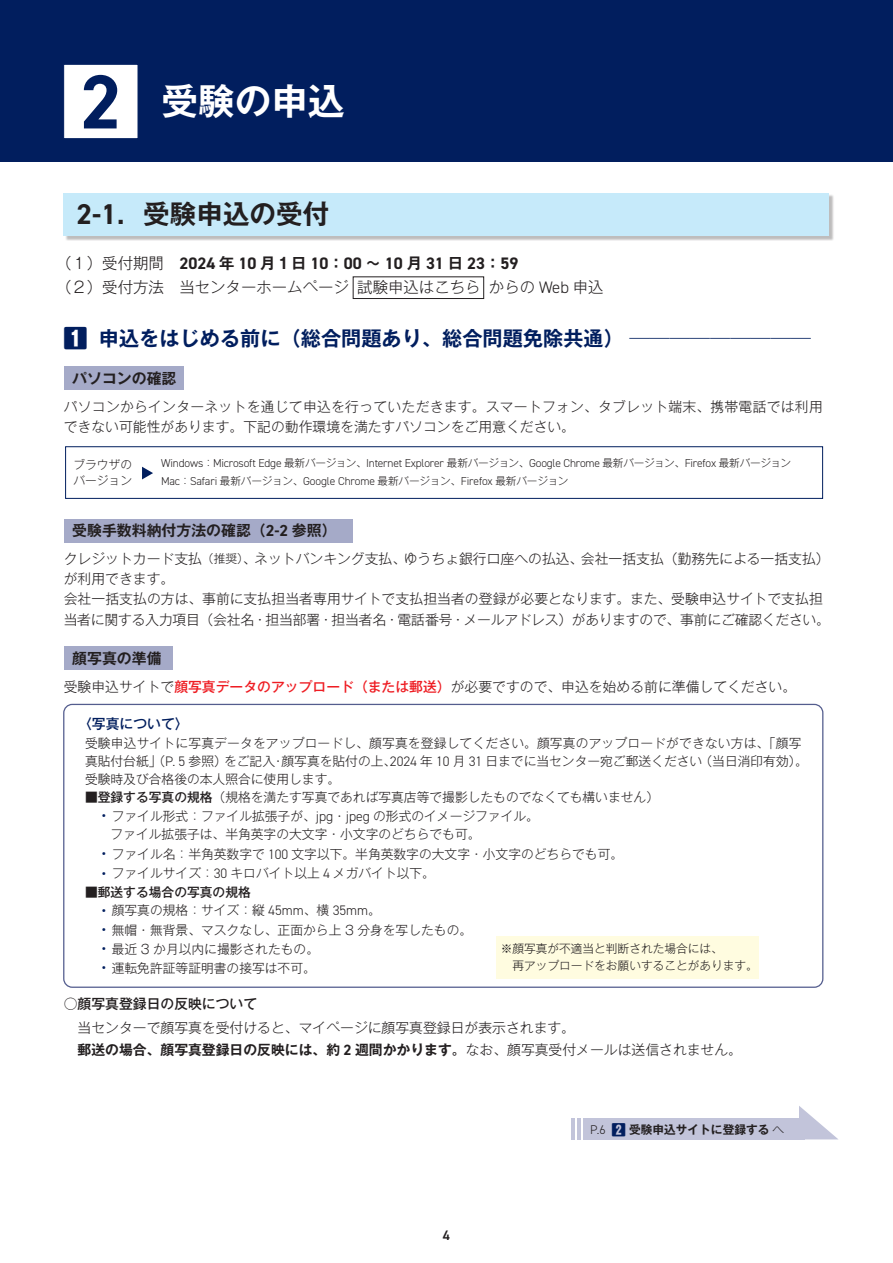
<style>
.page{position:relative;width:893px;height:1263px;background:#fff}
.page>*{position:absolute;margin:0;border:0;box-sizing:border-box;transform-origin:0 0}
.t1{font:700 36.6px "Gothic MB101 Pr 6 De";color:#fff}
.t2{font:700 26.55px "Gothic MB101 Pr 6 De";color:#231f20}
.t3{font:700 20.25px "Gothic MB101 Pr 6 De";color:#011e5e}
.t4{font:700 16.65px "DIN2014";color:#231f20}
.t5{font:300 15.45px "Gothic MB101 Pr 6";color:#231f20}
.t6{font:700 14.85px "Gothic MB101 Pr 6 De";color:#231f20}
.t7{font:300 13.8px/20.2px "Gothic MB101 Pr 6";color:#231f20}
.t8{font:300 13.8px/20.2px "Gothic MB101 Pr 6";letter-spacing:.02em;color:#231f20}
.t9{font:700 13.8px "Gothic MB101 Pr 6 De";color:#231f20}
.t10{font:500 13.8px "Gothic MB101 Pr 6";color:#231f20}
.t11{font:500 13.8px "Gothic MB101 Pr 6";color:#011e5e}
.t12{font:600 13.8px "DIN2014";color:#231f20}
.t13{font:300 12.75px/18px "Gothic MB101 Pr 6";color:#231f20}
.t14{font:500 12.75px "Gothic MB101 Pr 6";color:#231f20}
.t15{font:300 11.7px/17px "Gothic MB101 Pr 6";color:#231f20}
.t16{font:700 11.7px "Gothic MB101 Pr 6 De";color:#231f20}
.t17{font:300 11.55px/18px "DIN2014";letter-spacing:-.015em;color:#231f20}
.s1{font-family:"DIN2014";font-size:76.65px;color:#011e5e}
.s2{font-family:"DIN2014";font-size:28.65px}
.s3{font-family:"Gothic MB101 Pr 6";font-weight:300;font-size:15.45px}
.s4{font-family:"Gothic MB101 Pr 6 De";font-size:15.45px}
.s5{font-family:"DIN2014";font-size:16.65px}
.s6{font-family:"Gothic MB101 Pr 6";font-weight:800;font-size:23.4px}
.s7{font-family:"Gothic MB101 Pr 6";font-size:10.65px}
.s8{font-family:"DIN2014";font-size:16.05px}
.s9{font-size:11.7px}
.s10{font-weight:500;color:#ee1d23}
.s11{font-family:"DIN2014";font-size:13.8px}
.s12{font-weight:500}
.s13{font-weight:500;font-size:13.8px;color:#011e5e}
.s14{font-family:"DIN2014";font-size:14.85px}
.s15{font-family:"Gothic MB101 Pr 6";font-weight:300}
.s16{font-family:"DIN2014";font-weight:300;font-size:12.6px}
.s17{font-family:"Gothic MB101 Pr 6";font-weight:800;font-size:13.8px;color:#011e5e}
</style>
<div class="page">
<div style="left:583px;top:1118px;width:222px;height:21px;background:#c2c4da"></div>
<hr style="left:571px;top:1118px;width:4px;height:21px;background:#c2c4da">
<hr style="left:577px;top:1118px;width:4px;height:21px;background:#c2c4da">
<div style="left:496px;top:936px;width:263px;height:42px;background:#fffce0"></div>
<div style="left:0;top:0;width:893px;height:161px;background:#011e5e"></div>
<div style="left:63px;top:64px;width:76px;height:75px;background:#fff;border:1px solid #011e5e"></div>
<div style="left:65px;top:194px;width:769px;height:47px;background:#231f20;opacity:.3"></div>
<div style="left:64px;top:193px;width:765px;height:43px;background:#c6eafa"></div>
<div style="left:64px;top:367px;width:120px;height:23px;background:#a5aac8"></div>
<div style="left:64px;top:519px;width:288px;height:23px;background:#a5aac8"></div>
<div style="left:64px;top:646px;width:109px;height:24px;background:#a5aac8"></div>
<div style="left:65px;top:446px;width:758px;height:53px;border:1px solid #011e5e"></div>
<svg style="left:799px;top:1106px;width:39px;height:33px"></svg>
<div style="left:353px;top:277px;width:131px;height:22px;border:1px solid #231f20"></div>
<svg style="left:142px;top:467px;width:11px;height:12px"></svg>
<h1 class="t1" style="left:80px;top:71px;width:266px"><span class="s1">2</span> 受験の申込</h1>
<h2 class="t2" style="left:77px;top:192px;width:254px"><span class="s2">2-1</span>．受験申込の受付</h2>
<h3 class="t4" style="left:56px;top:253px;width:464px"><span class="s3">（１）受付期間　</span>2024 <span class="s4">年</span> 10 <span class="s4">月１日</span> 10<span class="s4">：</span>00 <span class="s4">～</span> 10 <span class="s4">月</span> 31 <span class="s4">日</span> 23<span class="s4">：</span>59</h3>
<p class="t5" style="left:56px;top:275px;width:549px">（２）受付方法　当センターホームページ 試験申込はこちら からの <span class="s5">Web</span> 申込</p>
<h3 class="t3" style="left:64px;top:321px;width:749px"><span class="s6">1</span> 申込をはじめる前に（総合問題あり、総合問題免除共通） ─────────</h3>
<p class="t6" style="left:72px;top:366px;width:106px">パソコンの確認</p>
<p class="t8" style="left:64px;top:395px;width:760px">パソコンからインターネットを通じて申込を行っていただきます。スマートフォン、タブレット端末、携帯電話では利用できない可能性があります。下記の動作環境を満たすパソコンをご用意ください。</p>
<p class="t15" style="left:74px;top:456px;width:60px;line-height:15.9px">ブラウザのバージョン</p>
<p class="t17" style="left:161px;top:454px;width:631px">Windows<span class="s7">：</span>Microsoft Edge <span class="s7">最新バージョン、</span>Internet Explorer <span class="s7">最新バージョン、</span>Google Chrome <span class="s7">最新バージョン、</span>Firefox <span class="s7">最新バージョン<br></span>Mac<span class="s7">：</span>Safari <span class="s7">最新バージョン、</span>Google Chrome <span class="s7">最新バージョン、</span>Firefox <span class="s7">最新バージョン</span></p>
<p class="t6" style="left:72px;top:518px;width:266px">受験手数料納付方法の確認（<span class="s8">2-2</span> 参照）</p>
<p class="t7" style="left:64px;top:547px;width:768px">クレジットカード支払<span class="s9">（推奨）</span>、ネットバンキング支払、ゆうちょ銀行口座への払込、会社一括支払（勤務先による一括支払）が利用できます。<br>会社一括支払の方は、事前に支払担当者専用サイトで支払担当者の登録が必要となります。また、受験申込サイトで支払担当者に関する入力項目（会社名・担当部署・担当者名・電話番号・メールアドレス）がありますので、事前にご確認ください。</p>
<p class="t6" style="left:72px;top:646px;width:91px">顔写真の準備</p>
<p class="t7" style="left:64px;top:675px;width:734px">受験申込サイトで<span class="s10">顔写真データのアップロード（または郵送）</span>が必要ですので、申込を始める前に準備してください。</p>
<p class="t11" style="left:78px;top:712px;width:112px">〈写真について〉</p>
<p class="t13" style="left:85px;top:733px;width:724px">受験申込サイトに写真データをアップロードし、顔写真を登録してください。顔写真のアップロードができない方は、「顔写真貼付台紙」（<span class="s11">P. 5</span> 参照）をご記入・顔写真を貼付の上、<span class="s11">2024</span> 年 <span class="s11">10</span> 月 <span class="s11">31</span> 日までに当センター宛ご郵送ください（当日消印有効）。受験時及び合格後の本人照合に使用します。</p>
<p class="t13" style="left:85px;top:787px;width:576px"><span class="s12">■登録する写真の規格</span>（規格を満たす写真であれば写真店等で撮影したものでなくても構いません）</p>
<p class="t13" style="left:111px;top:805px;width:430px;line-height:18.6px;text-indent:-9px"><span class="s13">•</span> ファイル形式：ファイル拡張子が、<span class="s11">jpg</span>・<span class="s11">jpeg</span> の形式のイメージファイル。ファイル拡張子は、半角英字の大文字・小文字のどちらでも可。</p>
<p class="t13" style="left:101px;top:844px;width:523px"><span class="s13">•</span> ファイル名：半角英数字で <span class="s11">100</span> 文字以下。半角英数字の大文字・小文字のどちらでも可。</p>
<p class="t13" style="left:101px;top:863px;width:335px"><span class="s13">•</span> ファイルサイズ：<span class="s11">30</span> キロバイト以上 <span class="s11">4</span> メガバイト以下。</p>
<p class="t14" style="left:85px;top:881px;width:167px">■郵送する場合の写真の規格</p>
<p class="t13" style="left:101px;top:900px;width:281px"><span class="s13">•</span> 顔写真の規格：サイズ：縦 <span class="s11">45mm</span>、横 <span class="s11">35mm</span>。</p>
<p class="t13" style="left:101px;top:920px;width:372px"><span class="s13">•</span> 無帽・無背景、マスクなし、正面から上３分身を写したもの。</p>
<p class="t13" style="left:101px;top:939px;width:219px"><span class="s13">•</span> 最近３か月以内に撮影されたもの。</p>
<p class="t13" style="left:101px;top:958px;width:216px"><span class="s13">•</span> 運転免許証等証明書の接写は不可。</p>
<p class="t15" style="left:512px;top:939px;width:247px;text-indent:-12px">※顔写真が不適当と判断された場合には、<br>再アップロードをお願いすることがあります。</p>
<p class="t10" style="left:64px;top:993px;width:195px">○顔写真登録日の反映について</p>
<p class="t7" style="left:78px;top:1016px;width:499px">当センターで顔写真を受付けると、マイページに顔写真登録日が表示されます。</p>
<p class="t9" style="left:78px;top:1038px;width:666px">郵送の場合、顔写真登録日の反映には、約 <span class="s14">2</span> 週間かかります。<span class="s15">なお、顔写真受付メールは送信されません。</span></p>
<p class="t12" style="left:443px;top:1226px;width:9px">4</p>
<p class="t16" style="left:590px;top:1120px;width:196px"><span class="s16">P.6</span> <span class="s17">2</span> 受験申込サイトに登録する<span class="s15">へ</span></p>
</div>
